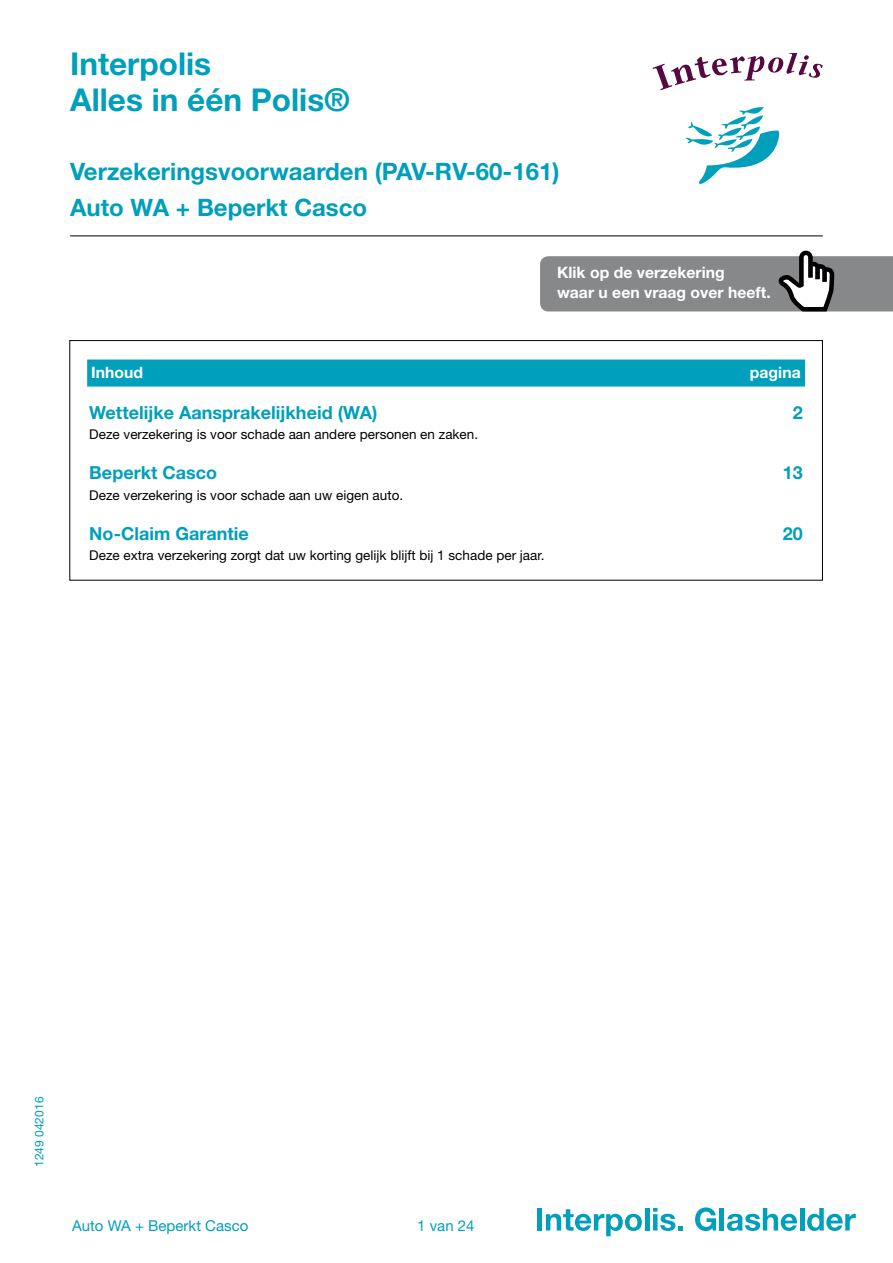
<style>
.page{position:relative;width:893px;height:1263px;background:#fff}
.page>*{position:absolute;margin:0;border:0;box-sizing:border-box;transform-origin:0 0}
.t1{font:700 31.5px/36px "Helvetica Neue LT Std";color:#009fbb}
.t2{font:700 24px/36px "Helvetica Neue LT Std";color:#009fbb}
.t3{font:700 18px "Helvetica Neue LT Std";color:#009fbb}
.t4{font:700 15.75px/20.2px "Helvetica Neue LT Std";color:#fff}
.t5{font:15px "Helvetica Neue LT Std";color:#009fbb}
.t6{font:13.5px "Helvetica Neue LT Std";color:#000}
.t7{font:12px "Helvetica Neue LT Std";color:#009fbb}
</style>
<div class="page">
<hr style="left:70px;top:236px;width:753px;height:1px;background:#000">
<div style="left:537px;top:1208px;width:5px;height:22px;background:#009fbb"></div>
<svg style="left:546px;top:1209px;width:96px;height:27px"></svg>
<hr style="left:645px;top:1208px;width:4px;height:22px;background:#009fbb">
<svg style="left:653px;top:1208px;width:30px;height:23px"></svg>
<svg style="left:695px;top:1207px;width:21px;height:24px"></svg>
<hr style="left:720px;top:1208px;width:4px;height:22px;background:#009fbb">
<svg style="left:727px;top:1208px;width:70px;height:23px"></svg>
<hr style="left:800px;top:1208px;width:4px;height:22px;background:#009fbb">
<svg style="left:807px;top:1208px;width:49px;height:23px"></svg>
<div style="left:87px;top:360px;width:718px;height:27px;background:#009fbb"></div>
<div style="left:69px;top:340px;width:754px;height:240px;border:1px solid #000"></div>
<svg style="left:540px;top:251px;width:353px;height:60px;background:#909193"></svg>
<svg style="left:653px;top:53px;width:170px;height:37px"></svg>
<svg style="left:685px;top:107px;width:95px;height:77px"></svg>
<h1 class="t1" style="left:70px;top:46px;width:281px">Interpolis<br>Alles in één Polis®</h1>
<h2 class="t2" style="left:70px;top:153px;width:491px">Verzekeringsvoorwaarden (PAV-RV-60-161)<br>Auto WA + Beperkt Casco</h2>
<p class="t4" style="left:557px;top:262px;width:215px">Klik op de verzekering<br>waar u een vraag over heeft.</p>
<p class="t4" style="left:91px;top:362px;width:53px">Inhoud</p>
<p class="t4" style="left:750px;top:362px;width:52px">pagina</p>
<h3 class="t3" style="left:89px;top:401px;width:290px">Wettelijke Aansprakelijkheid (WA)</h3>
<h3 class="t3" style="left:793px;top:401px;width:12px">2</h3>
<p class="t6" style="left:89px;top:426px;width:390px">Deze verzekering is voor schade aan andere personen en zaken.</p>
<h3 class="t3" style="left:89px;top:462px;width:129px">Beperkt Casco</h3>
<h3 class="t3" style="left:783px;top:462px;width:22px">13</h3>
<p class="t6" style="left:89px;top:487px;width:315px">Deze verzekering is voor schade aan uw eigen auto.</p>
<h3 class="t3" style="left:89px;top:522px;width:161px">No-Claim Garantie</h3>
<h3 class="t3" style="left:783px;top:522px;width:22px">20</h3>
<p class="t6" style="left:89px;top:547px;width:457px">Deze extra verzekering zorgt dat uw korting gelijk blijft bij 1 schade per jaar.</p>
<p class="t7" style="left:32px;top:1167px;width:72px;rotate:-90deg">1249 042016</p>
<p class="t5" style="left:72px;top:1216px;width:178px">Auto WA + Beperkt Casco</p>
<p class="t5" style="left:417px;top:1217px;width:59px">1 van 24</p>
</div>
